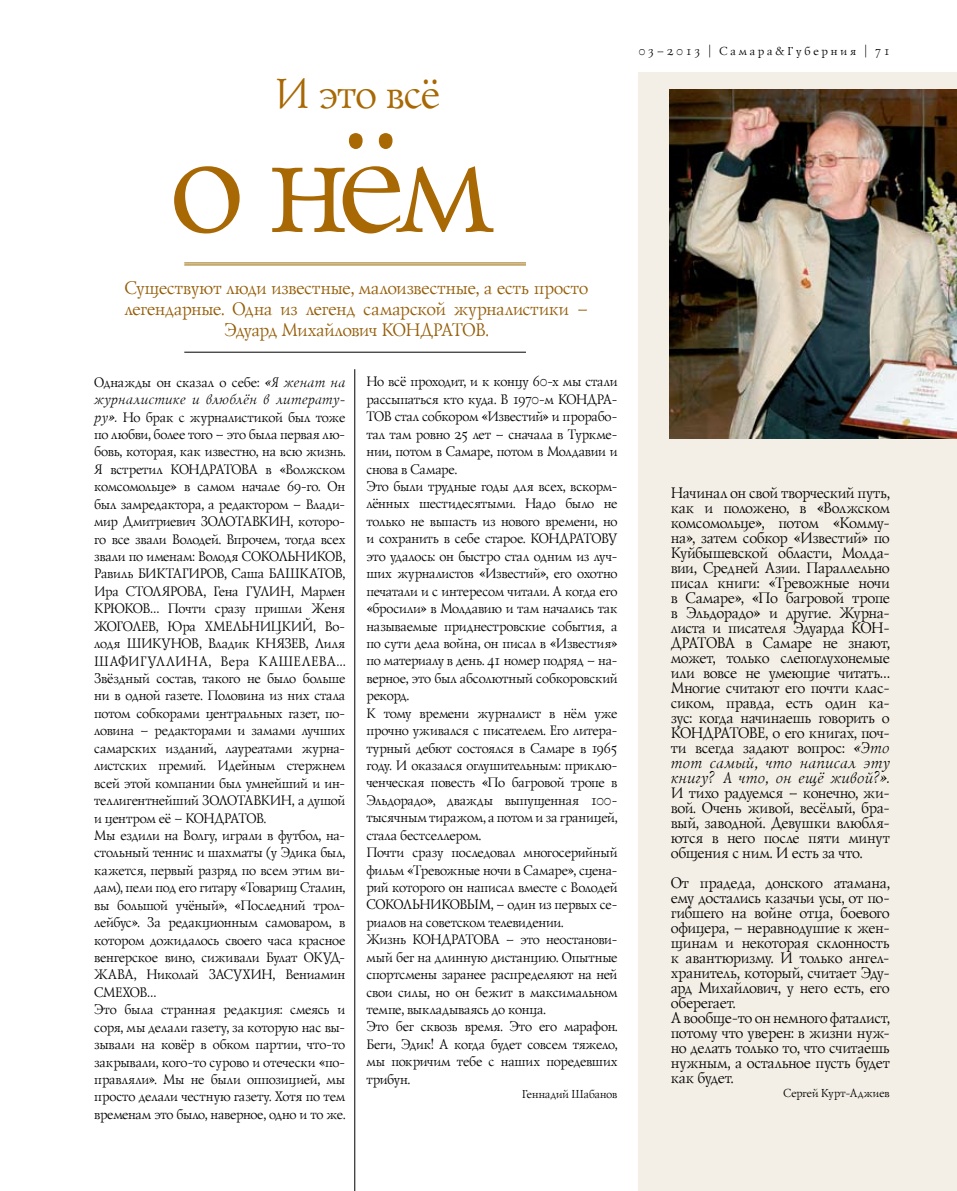
<style>
.page{position:relative;width:957px;height:1191px;background:#fff}
.page>*{position:absolute;margin:0;border:0;box-sizing:border-box;transform-origin:0 0}
.t1{font:150px "Lazurski Exp Od CTT";color:#a86804;scale:.95 1}
.t2{font:43.5px "Lazurski Exp Od CTT";letter-spacing:-.005em;color:#a86804;scale:.95 1}
.t3{font:18.75px/21px "Lazurski Exp Od CTT";letter-spacing:.005em;color:#945c06;text-align:center;scale:.96 1}
.t4{font:15.75px/15px "Lazurski Exp Od CTT";color:#000;text-align:justify;scale:.96 1}
.t5{font:14.25px/17.4px "Lazurski Exp Od CTT";color:#000;scale:.96 1}
.t6{font:12px "Lazurski Exp Od CTT";letter-spacing:.24em;color:#000}
.t7{font:12px "Lazurski Exp Od CTT";letter-spacing:.03em;color:#000;scale:.96 1}
.t8{font:12px "Lazurski Exp Od CTT";color:#000;scale:.96 1}
.s1{font-style:italic}
</style>
<div class="page">
<div style="left:638px;top:73px;width:319px;height:1118px;background:#f3efe6"></div>
<img style="left:669px;top:90px;width:288px;height:349px">
<hr style="left:184px;top:262px;width:342px;height:1px;background:#966801">
<hr style="left:184px;top:264px;width:342px;height:1px;background:#966801">
<hr style="left:354px;top:369px;width:1px;height:822px;background:#000">
<hr style="left:184px;top:352px;width:342px;height:1px;background:#000">
<h2 class="t2" style="left:273px;top:64px;width:175px">И это всё</h2>
<h1 class="t1" style="left:163px;top:81px;width:340px">о нём</h1>
<h3 class="t3" style="left:124px;top:276px;width:485px">Существуют люди известные, малоизвестные, а есть просто легендарные. Одна из легенд самарской журналистики –<br>Эдуард Михайлович Кондратов.</h3>
<p class="t5" style="left:94px;top:373px;width:263px;text-align:justify">Однажды он сказал о себе: <span class="s1">«Я женат на журналистике и влюблён в литерату&shy;ру».</span> Но брак с журналистикой был тоже по любви, более того – это была первая лю&shy;бовь, которая, как известно, на всю жизнь.<br>Я встретил Кондратова в «Волжском комсомольце» в самом начале 69-го. Он был замредактора, а редактором – Влади&shy;мир Дмитриевич Золотавкин</p>
<p class="t5" style="left:94px;top:512px;width:263px;text-align:justify;text-indent:196px">, которо&shy;го все звали Володей. Впрочем, тогда всех звали по именам: Володя Сокольник</p>
<p class="t5" style="left:325px;top:547px;width:22px">ов,</p>
<p class="t5" style="left:94px;top:564px;width:263px;text-align:justify;text-indent:105px">ров, Саша Башкатов, Ира Столярова, Гена Гулин , Марлен Крюков… Почти сразу пришли Женя Жоголев, Юра Хмельницкий, Во&shy;лодя Шик</p>
<p class="t5" style="left:94px;top:564px;width:64px">Равиль Биктаги</p>
<p class="t5" style="left:94px;top:634px;width:263px;text-indent:67px">унов, Владик Князев, Лиля<br>Шафигуллина</p>
<p class="t5" style="left:94px;top:651px;width:263px;text-align:justify;text-indent:114px">, Вера Кашелева… Звёздный состав, такого не было больше ни в одной газете. Половина из них стала потом собкорами центральных газет, по&shy;ловина – редакторами и замами лучших самарских изданий, лауреатами журна&shy;листских премий. Идейным стержнем всей этой компании был умнейший и ин&shy;теллигентнейший Золотавкин</p>
<p class="t5" style="left:291px;top:791px;width:57px">, а душой</p>
<p class="t5" style="left:94px;top:808px;width:263px">и центром её – Кондратов.<br>Мы ездили на Волгу, играли в футбол, на&shy;стольный теннис и шахматы (у Эдика был, кажется, первый разряд по всем этим ви&shy;дам), пели под его гитару «Товарищ Сталин, вы большой учёный», «Последний трол&shy;лейбус». За редакционным самоваром, в котором дожидалось своего часа красное венгерское вино, сиживали Булат Окуд&shy;жава</p>
<p class="t5" style="left:133px;top:965px;width:125px">, Николай Засухин</p>
<p class="t5" style="left:272px;top:965px;width:77px">, Вениамин</p>
<p class="t5" style="left:94px;top:983px;width:263px">Смехов…<br>Это была странная редакция: смеясь и соря, мы делали газету, за которую нас вы&shy;зывали на ковёр в обком партии, что-то закрывали, кого-то сурово и отечески «по&shy;правляли». Мы не были оппозицией, мы просто делали честную газету. Хотя по тем временам это было, наверное, одно и то же.</p>
<p class="t5" style="left:366px;top:372px;width:263px">Но всё проходит, и к концу 60-х мы стали рассыпаться кто куда. В 1970-м Кондра&shy;тов стал собкором «Известий» и прорабо&shy;тал там ровно 25 лет – сначала в Туркме&shy;нии, потом в Самаре, потом в Молдавии и снова в Самаре.<br>Это были трудные годы для всех, вскорм&shy;лённых шестидесятыми. Надо было не только не выпасть из нового времени, но и сохранить в себе старое. Кондратову это удалось: он быстро стал одним из луч&shy;ших журналистов «Известий», его охотно печатали и с интересом читали. А когда его «бросили» в Молдавию и там начались так называемые приднестровские события, а по сути дела война, он писал в «Известия» по материалу в день. 41 номер подряд – на&shy;верное, это был абсолютный собкоровский рекорд.<br>К тому времени журналист в нём уже прочно уживался с писателем. Его литера&shy;турный дебют состоялся в Самаре в 1965 году. И оказался оглушительным: приклю&shy;ченческая повесть «По багровой тропе в Эльдорадо», дважды выпущенная 100- тысячным тиражом, а потом и за границей, стала бестселлером.<br>Почти сразу последовал многосерийный фильм «Тревожные ночи в Самаре», сцена&shy;рий которого он написал вместе с Володей Сокольник</p>
<p class="t5" style="left:366px;top:895px;width:263px;text-indent:83px">овым, – один из первых се&shy;риалов на советском телевидении.<br>Жизнь Кондратова – это неостанови&shy;мый бег на длинную дистанцию. Опытные спортсмены заранее распределяют на ней свои силы, но он бежит в максимальном темпе, выкладываясь до конца.<br>Это бег сквозь время. Это его марафон.<br>Беги, Эдик! А когда будет совсем тяжело, мы покричим тебе с наших поредевших трибун.</p>
<p class="t8" style="left:521px;top:1085px;width:101px">Геннадий Шабанов</p>
<p class="t6" style="left:638px;top:43px;width:252px">03–2013 | Самара&amp;Губерния | 71</p>
<p class="t4" style="left:670px;top:485px;width:230px">Начинал он свой творческий путь, как и положено, в «Волжском комсомольце», потом «Комму&shy;на», затем собкор «Известий» по Куйбышевской области, Молда&shy;вии, Средней Азии. Параллельно писал книги: «Тревожные ночи в Самаре», «По багровой тропе в Эльдорадо» и другие. Журна&shy;листа и писателя Эдуарда Кон - дратова</p>
<p class="t4" style="left:670px;top:635px;width:230px;text-indent:75px">в Самаре не знают, может, только слепоглухонемые или вовсе не умеющие читать… Многие считают его почти клас&shy;сиком, правда, есть один ка&shy;зус: когда начинаешь говорить о Кондратове, о его книгах, поч&shy;ти всегда задают вопрос: <span class="s1">«Это тот самый, что написал эту книгу? А что, он ещё живой?».</span></p>
<p class="t4" style="left:670px;top:785px;width:229px">И тихо радуемся – конечно, жи&shy;вой. Очень живой, весёлый, бра&shy;вый, заводной. Девушки влюбля&shy;ются в него после пяти минут общения с ним. И есть за что.</p>
<p class="t4" style="left:670px;top:875px;width:230px;text-align:left">От прадеда, донского атамана, ему достались казачьи усы, от по&shy;гибшего на войне отца, боевого офицера, – неравнодушие к жен&shy;щинам и некоторая склонность к авантюризму. И только ангел&shy;хранитель, который, считает Эду&shy;ард Михайлович, у него есть, его оберегает.<br>А вообще-то он немного фаталист, потому что уверен: в жизни нуж&shy;но делать только то, что считаешь нужным, а остальное пусть будет как будет.</p>
<p class="t7" style="left:783px;top:1085px;width:112px">Сергей Курт-Аджиев</p>
</div>
